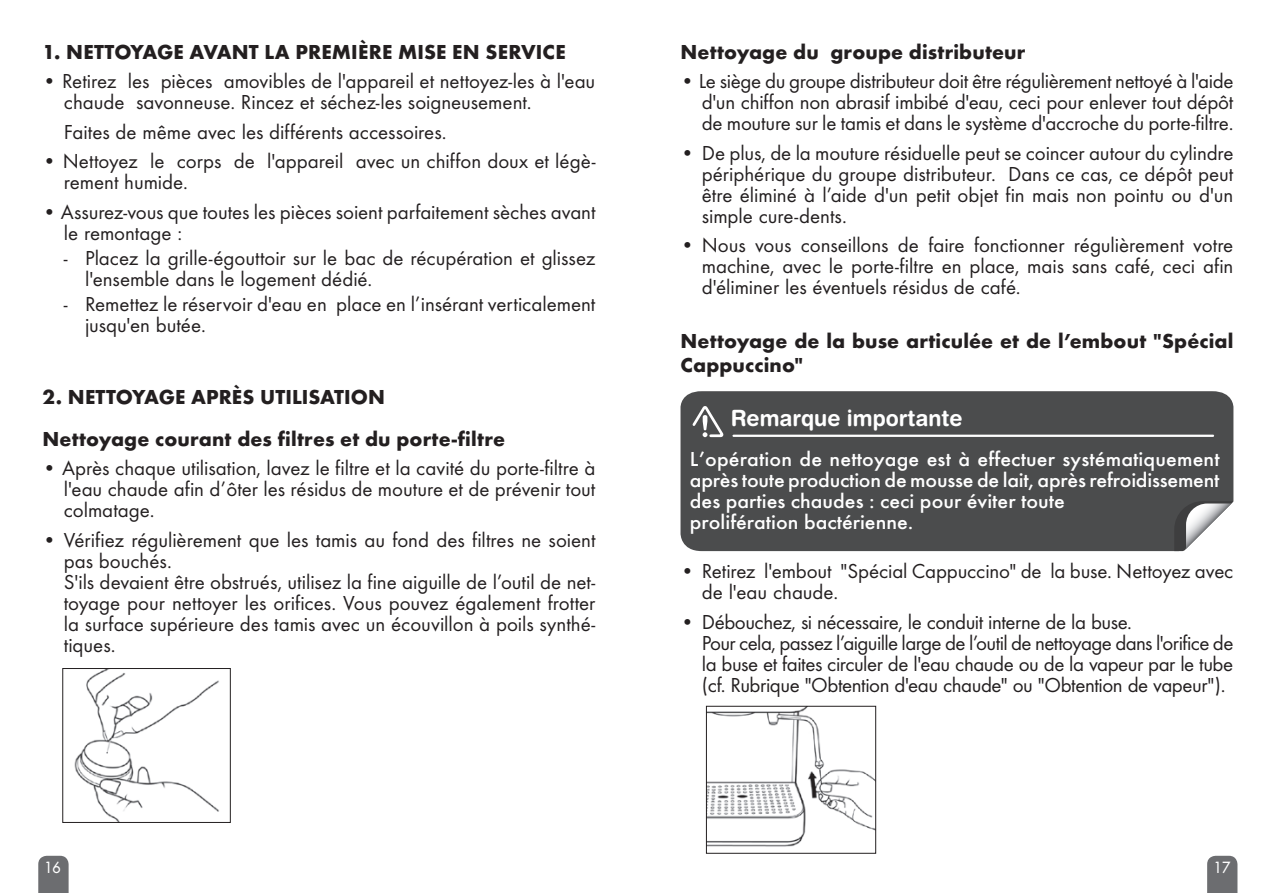
<style>
.page{position:relative;width:1276px;height:893px;background:#fff}
.page>*{position:absolute;margin:0;border:0;box-sizing:border-box;transform-origin:0 0}
.t1{font:700 22.5px "Helvetica Rounded";color:#fff;scale:.95 1}
.t2{font:21px/21px "Futura T";letter-spacing:-.005em;color:#231f20}
.t3{font:21px/21px "Futura T";letter-spacing:-.025em;color:#231f20}
.t4{font:700 21px/24px "Futura T";letter-spacing:.005em;color:#231f20}
.t5{font:500 21px/21px "Futura T";color:#fff;scale:1.05 1}
.t6{font:15px "Futura";color:#fff;scale:.95 1}
</style>
<div class="page">
<svg style="left:38px;top:856px;width:31px;height:37px"></svg>
<svg style="left:1207px;top:856px;width:30px;height:37px"></svg>
<img style="left:74px;top:670px;width:145px;height:151px">
<div style="left:62px;top:668px;width:169px;height:155px;border:1px solid #231f20"></div>
<svg style="left:708px;top:708px;width:166px;height:139px"></svg>
<div style="left:706px;top:706px;width:170px;height:148px;border:1px solid #231f20"></div>
<div style="left:680px;top:391px;width:553px;height:160px;background:#4b4c4d"></div>
<svg style="left:1174px;top:501px;width:59px;height:50px"></svg>
<svg style="left:690px;top:403px;width:36px;height:36px"></svg>
<hr style="left:733px;top:435px;width:480px;height:2px;background:#fff">
<p class="t4" style="left:43px;top:40px;width:525px">1. NETTOYAGE AVANT LA PREMIÈRE MISE EN SERVICE</p>
<p class="t2" style="left:64px;top:70px;width:533px;text-indent:-21px">• Retirez les pièces amovibles de l'appareil et nettoyez-les à l'eau chaude savonneuse. Rincez et séchez-les soigneusement.</p>
<p class="t2" style="left:64px;top:121px;width:384px">Faites de même avec les différents accessoires.</p>
<p class="t2" style="left:64px;top:150px;width:533px;text-indent:-21px">• Nettoyez le corps de l'appareil avec un chiffon doux et légè&shy;rement humide.</p>
<p class="t2" style="left:64px;top:201px;width:533px;text-indent:-21px">• Assurez-vous que toutes les pièces soient parfaitement sèches avant le remontage :</p>
<p class="t2" style="left:85px;top:247px;width:512px;text-indent:-21px">- Placez la grille-égouttoir sur le bac de récupération et glissez l'ensemble dans le logement dédié.</p>
<p class="t2" style="left:85px;top:293px;width:512px;text-indent:-21px">- Remettez le réservoir d'eau en place en l’insérant verticalement jusqu'en butée.</p>
<p class="t4" style="left:43px;top:376px;width:464px;line-height:42px">2. NETTOYAGE APRÈS UTILISATION<br>Nettoyage courant des filtres et du porte-filtre</p>
<p class="t2" style="left:64px;top:458px;width:533px;text-align:justify;text-indent:-21px">• Après chaque utilisation, lavez le filtre et la cavité du porte-filtre à l'eau chaude afin d’ôter les résidus de mouture et de prévenir tout colmatage.</p>
<p class="t2" style="left:64px;top:529px;width:533px;text-indent:-21px">• Vérifiez régulièrement que les tamis au fond des filtres ne soient pas bouchés.<br>S'ils devaient être obstrués, utilisez la fine aiguille de l’outil de net&shy;toyage pour nettoyer les orifices. Vous pouvez également frotter la surface supérieure des tamis avec un écouvillon à poils synthé&shy;tiques.</p>
<p class="t4" style="left:680px;top:40px;width:346px">Nettoyage du groupe distributeur</p>
<p class="t2" style="left:702px;top:70px;width:533px;text-align:justify;text-indent:-21px">• Le siège du groupe distributeur doit être régulièrement nettoyé à l'aide d'un chiffon non abrasif imbibé d'eau, ceci pour enlever tout dépôt de mouture sur le tamis et dans le système d'accroche du porte-filtre.</p>
<p class="t2" style="left:702px;top:142px;width:533px;text-align:justify;text-indent:-21px">• De plus, de la mouture résiduelle peut se coincer autour du cylindre périphérique du groupe distributeur. Dans ce cas, ce dépôt peut être éliminé à l’aide d'un petit objet fin mais non pointu ou d'un simple cure-dents.</p>
<p class="t2" style="left:702px;top:234px;width:533px;text-align:justify;text-indent:-21px">• Nous vous conseillons de faire fonctionner régulièrement votre machine, avec le porte-filtre en place, mais sans café, ceci afin d'éliminer les éventuels résidus de café.</p>
<p class="t4" style="left:680px;top:329px;width:554px">Nettoyage de la buse articulée et de l’embout "Spécial<br>Cappuccino"</p>
<p class="t1" style="left:731px;top:404px;width:246px">Remarque importante</p>
<p class="t5" style="left:690px;top:449px;width:506px">L’opération de nettoyage est à effectuer systématiquement après toute production de mousse de lait, après refroidissement des parties chaudes : ceci pour éviter toute<br>prolifération bactérienne.</p>
<p class="t2" style="left:702px;top:561px;width:533px;text-indent:-21px">• Retirez l'embout "Spécial Cappuccino" de la buse. Nettoyez avec de l'eau chaude.</p>
<p class="t3" style="left:702px;top:611px;width:533px;text-indent:-21px">• Débouchez, si nécessaire, le conduit interne de la buse.<br>Pour cela, passez l’aiguille large de l’outil de nettoyage dans l'orifice de la buse et faites circuler de l'eau chaude ou de la vapeur par le tube (cf. Rubrique "Obtention d'eau chaude" ou "Obtention de vapeur").</p>
<p class="t6" style="left:44px;top:858px;width:19px">16</p>
<p class="t6" style="left:1214px;top:858px;width:19px">17</p>
</div>
